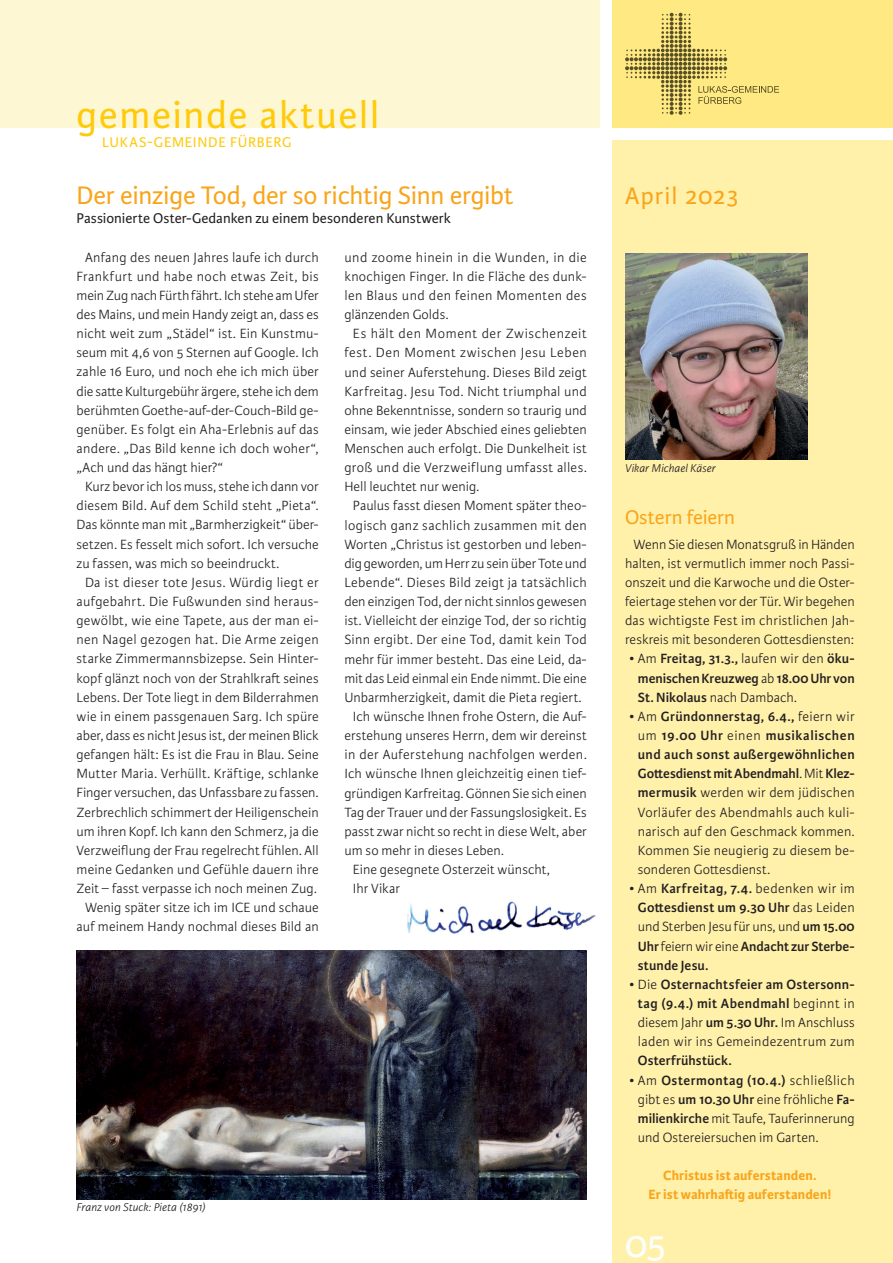
<style>
.page{position:relative;width:893px;height:1263px;background:#fff}
.page>*{position:absolute;margin:0;border:0;box-sizing:border-box;transform-origin:0 0}
.t1{font:40.5px "Karmina Sans";letter-spacing:.04em;color:#feca0a}
.t2{font:40.5px "Karmina Sans";color:#fff}
.t3{font:27px "Karmina Sans";letter-spacing:-.005em;color:#f9a51b}
.t4{font:25.5px "Karmina Sans";letter-spacing:.04em;color:#f9a51b}
.t5{font:21px "Karmina Sans";letter-spacing:-.005em;color:#f9a51b}
.t6{font:15px "Karmina Sans";letter-spacing:.005em;color:#231f20}
.t7{font:15px "Karmina Sans";letter-spacing:.05em;color:#feca0a}
.t8{font:300 14.25px/19.2px "Karmina Sans";letter-spacing:.01em;color:#231f20;text-align:center}
.t9{font:600 14.25px/19.2px "Karmina Sans";letter-spacing:.005em;color:#231f20;text-align:justify}
.t10{font:300 14.25px "Karmina Sans";letter-spacing:.03em;color:#231f20}
.t11{font:300 14.25px "Karmina Sans";letter-spacing:-.01em;color:#231f20}
.t12{font:300 14.25px "Karmina Sans";letter-spacing:.04em;color:#231f20}
.t13{font:700 14.25px/19.2px "Karmina Sans";letter-spacing:.01em;color:#f9a51b;text-align:center}
.t14{font:300 14.25px "Karmina Sans";letter-spacing:.035em;color:#231f20}
.t15{font:italic 300 12px "Karmina Sans";letter-spacing:.01em;color:#231f20}
.s1{font-weight:300}
.s2{font-weight:600}
</style>
<div class="page">
<div style="left:612px;top:0;width:281px;height:128px;background:#ffe982"></div>
<div style="left:0;top:0;width:600px;height:128px;background:#fef7d4"></div>
<div style="left:612px;top:140px;width:281px;height:1123px;background:#fff0aa"></div>
<svg style="left:625px;top:13px;width:154px;height:102px"></svg>
<img style="left:625px;top:253px;width:182px;height:207px">
<img style="left:407px;top:901px;width:189px;height:33px">
<img style="left:77px;top:950px;width:510px;height:249px">
<h1 class="t1" style="left:77px;top:92px;width:304px">gemeinde aktuell</h1>
<p class="t7" style="left:102px;top:133px;width:191px">LUKAS-GEMEINDE FÜRBERG</p>
<h2 class="t3" style="left:77px;top:180px;width:438px">Der einzige Tod, der so richtig Sinn ergibt</h2>
<p class="t6" style="left:77px;top:210px;width:376px">Passionierte Oster-Gedanken zu einem besonderen Kunstwerk</p>
<p class="t8" style="left:85px;top:248px;width:235px">Anfang des neuen Jahres laufe ich durch</p>
<p class="t14" style="left:77px;top:268px;width:244px">Frankfurt und habe noch etwas Zeit, bis</p>
<p class="t11" style="left:77px;top:287px;width:244px">mein Zug nach Fürth fährt. Ich stehe am Ufer</p>
<p class="t8" style="left:77px;top:305px;width:244px">des Mains, und mein Handy zeigt an, dass es</p>
<p class="t8" style="left:77px;top:324px;width:244px">nicht weit zum „Städel“ ist. Ein Kunstmu-</p>
<p class="t8" style="left:77px;top:343px;width:244px">seum mit 4,6 von 5 Sternen auf Google. Ich</p>
<p class="t8" style="left:77px;top:362px;width:244px">zahle 16 Euro, und noch ehe ich mich über</p>
<p class="t8" style="left:77px;top:382px;width:244px">die satte Kulturgebühr ärgere, stehe ich dem</p>
<p class="t8" style="left:77px;top:401px;width:244px">berühmten Goethe-auf-der-Couch-Bild ge-</p>
<p class="t8" style="left:77px;top:420px;width:244px">genüber. Es folgt ein Aha-Erlebnis auf das</p>
<p class="t8" style="left:77px;top:439px;width:244px">andere. „Das Bild kenne ich doch woher“,</p>
<p class="t8" style="left:77px;top:458px;width:148px">„Ach und das hängt hier?“</p>
<p class="t8" style="left:85px;top:477px;width:235px">Kurz bevor ich los muss, stehe ich dann vor</p>
<p class="t8" style="left:77px;top:496px;width:244px">diesem Bild. Auf dem Schild steht „Pieta“.</p>
<p class="t8" style="left:77px;top:516px;width:244px">Das könnte man mit „Barmherzigkeit“ über-</p>
<p class="t8" style="left:77px;top:535px;width:244px">setzen. Es fesselt mich sofort. Ich versuche</p>
<p class="t8" style="left:77px;top:554px;width:204px">zu fassen, was mich so beeindruckt.</p>
<p class="t8" style="left:85px;top:573px;width:235px">Da ist dieser tote Jesus. Würdig liegt er</p>
<p class="t8" style="left:77px;top:592px;width:244px">aufgebahrt. Die Fußwunden sind heraus-</p>
<p class="t8" style="left:77px;top:611px;width:244px">gewölbt, wie eine Tapete, aus der man ei-</p>
<p class="t8" style="left:77px;top:630px;width:244px">nen Nagel gezogen hat. Die Arme zeigen</p>
<p class="t8" style="left:77px;top:650px;width:244px">starke Zimmermannsbizepse. Sein Hinter-</p>
<p class="t8" style="left:77px;top:669px;width:244px">kopf glänzt noch von der Strahlkraft seines</p>
<p class="t8" style="left:77px;top:688px;width:244px">Lebens. Der Tote liegt in dem Bilderrahmen</p>
<p class="t8" style="left:77px;top:707px;width:244px">wie in einem passgenauen Sarg. Ich spüre</p>
<p class="t8" style="left:77px;top:726px;width:244px">aber, dass es nicht Jesus ist, der meinen Blick</p>
<p class="t8" style="left:77px;top:745px;width:244px">gefangen hält: Es ist die Frau in Blau. Seine</p>
<p class="t8" style="left:77px;top:764px;width:244px">Mutter Maria. Verhüllt. Kräftige, schlanke</p>
<p class="t8" style="left:77px;top:783px;width:244px">Finger versuchen, das Unfassbare zu fassen.</p>
<p class="t8" style="left:77px;top:803px;width:244px">Zerbrechlich schimmert der Heiligenschein</p>
<p class="t8" style="left:77px;top:822px;width:244px">um ihren Kopf. Ich kann den Schmerz, ja die</p>
<p class="t8" style="left:77px;top:841px;width:244px">Verzweiflung der Frau regelrecht fühlen. All</p>
<p class="t8" style="left:77px;top:860px;width:244px">meine Gedanken und Gefühle dauern ihre</p>
<p class="t8" style="left:77px;top:879px;width:242px">Zeit – fasst verpasse ich noch meinen Zug.</p>
<p class="t8" style="left:85px;top:898px;width:235px">Wenig später sitze ich im ICE und schaue</p>
<p class="t8" style="left:77px;top:917px;width:244px">auf meinem Handy nochmal dieses Bild an</p>
<p class="t10" style="left:344px;top:249px;width:244px">und zoome hinein in die Wunden, in die</p>
<p class="t8" style="left:344px;top:267px;width:243px">knochigen Finger. In die Fläche des dunk-</p>
<p class="t10" style="left:344px;top:288px;width:244px">len Blaus und den feinen Momenten des</p>
<p class="t8" style="left:344px;top:305px;width:106px">glänzenden Golds.</p>
<p class="t12" style="left:353px;top:326px;width:235px">Es hält den Moment der Zwischenzeit</p>
<p class="t12" style="left:344px;top:345px;width:244px">fest. Den Moment zwischen Jesu Leben</p>
<p class="t8" style="left:344px;top:363px;width:244px">und seiner Auferstehung. Dieses Bild zeigt</p>
<p class="t8" style="left:344px;top:382px;width:244px">Karfreitag. Jesu Tod. Nicht triumphal und</p>
<p class="t8" style="left:344px;top:401px;width:244px">ohne Bekenntnisse, sondern so traurig und</p>
<p class="t8" style="left:344px;top:420px;width:244px">einsam, wie jeder Abschied eines geliebten</p>
<p class="t8" style="left:344px;top:439px;width:244px">Menschen auch erfolgt. Die Dunkelheit ist</p>
<p class="t8" style="left:344px;top:458px;width:244px">groß und die Verzweiflung umfasst alles.</p>
<p class="t8" style="left:344px;top:477px;width:136px">Hell leuchtet nur wenig.</p>
<p class="t8" style="left:353px;top:497px;width:235px">Paulus fasst diesen Moment später theo-</p>
<p class="t8" style="left:344px;top:516px;width:244px">logisch ganz sachlich zusammen mit den</p>
<p class="t8" style="left:344px;top:535px;width:244px">Worten „Christus ist gestorben und leben-</p>
<p class="t11" style="left:344px;top:555px;width:244px">dig geworden, um Herr zu sein über Tote und</p>
<p class="t8" style="left:344px;top:573px;width:244px">Lebende“. Dieses Bild zeigt ja tatsächlich</p>
<p class="t8" style="left:344px;top:592px;width:244px">den einzigen Tod, der nicht sinnlos gewesen</p>
<p class="t8" style="left:344px;top:611px;width:244px">ist. Vielleicht der einzige Tod, der so richtig</p>
<p class="t8" style="left:344px;top:631px;width:244px">Sinn ergibt. Der eine Tod, damit kein Tod</p>
<p class="t8" style="left:344px;top:650px;width:244px">mehr für immer besteht. Das eine Leid, da-</p>
<p class="t8" style="left:344px;top:669px;width:244px">mit das Leid einmal ein Ende nimmt. Die eine</p>
<p class="t8" style="left:344px;top:688px;width:239px">Unbarmherzigkeit, damit die Pieta regiert.</p>
<p class="t8" style="left:353px;top:707px;width:235px">Ich wünsche Ihnen frohe Ostern, die Auf-</p>
<p class="t8" style="left:344px;top:726px;width:244px">erstehung unseres Herrn, dem wir dereinst</p>
<p class="t10" style="left:344px;top:747px;width:244px">in der Auferstehung nachfolgen werden.</p>
<p class="t8" style="left:344px;top:764px;width:244px">Ich wünsche Ihnen gleichzeitig einen tief-</p>
<p class="t8" style="left:344px;top:784px;width:244px">gründigen Karfreitag. Gönnen Sie sich einen</p>
<p class="t8" style="left:344px;top:803px;width:244px">Tag der Trauer und der Fassungslosigkeit. Es</p>
<p class="t8" style="left:344px;top:822px;width:244px">passt zwar nicht so recht in diese Welt, aber</p>
<p class="t8" style="left:344px;top:841px;width:161px">um so mehr in dieses Leben.</p>
<p class="t8" style="left:353px;top:860px;width:199px">Eine gesegnete Osterzeit wünscht,</p>
<p class="t8" style="left:353px;top:879px;width:49px">Ihr Vikar</p>
<p class="t15" style="left:77px;top:1200px;width:131px">Franz von Stuck: Pieta (1891)</p>
<h3 class="t4" style="left:625px;top:182px;width:115px">April 2023</h3>
<p class="t15" style="left:625px;top:461px;width:92px">Vikar Michael Käser</p>
<h3 class="t5" style="left:625px;top:506px;width:111px">Ostern feiern</h3>
<p class="t8" style="left:625px;top:535px;width:231px">Wenn Sie diesen Monatsgruß in Händen halten, ist vermutlich immer noch Passi&shy;onszeit und die Karwoche und die Oster&shy;feiertage stehen vor der Tür. Wir begehen das wichtigste Fest im christlichen Jah&shy;reskreis mit besonderen Gottesdiensten:</p>
<p class="t9" style="left:638px;top:649px;width:218px;text-indent:-9px"><span class="s1">• Am</span> Freitag, 31.3., <span class="s1">laufen wir den</span> öku&shy;menischen Kreuzweg <span class="s1">ab</span> 18.00 Uhr von St. Nikolaus <span class="s1">nach Dambach.</span></p>
<p class="t8" style="left:638px;top:707px;width:218px;text-align:justify;text-indent:-9px">• Am <span class="s2">Gründonnerstag, 6.4.,</span> feiern wir um <span class="s2">19.00 Uhr</span> einen <span class="s2">musikalischen und auch sonst außergewöhnlichen Gottesdienst mit Abendmahl</span>. Mit <span class="s2">Klez&shy;mermusik</span> werden wir dem jüdischen Vorläufer des Abendmahls auch kuli&shy;narisch auf den Geschmack kommen.<br>Kommen Sie neugierig zu diesem be&shy;sonderen Gottesdienst.</p>
<p class="t9" style="left:638px;top:879px;width:218px;text-indent:-9px"><span class="s1">• Am</span> Karfreitag, 7.4. <span class="s1">bedenken wir im </span>Gottesdienst um 9.30 Uhr <span class="s1">das Leiden und Sterben Jesu für uns, und</span> um 15.00<br>Uhr <span class="s1">feiern wir eine</span> Andacht zur Sterbe&shy;stunde Jesu.</p>
<p class="t8" style="left:629px;top:975px;width:227px">• Die <span class="s2">Osternachtsfeier am Ostersonn&shy;tag (9.4.) mit Abendmahl</span> beginnt in diesem Jahr <span class="s2">um 5.30 Uhr.</span> Im Anschluss laden wir ins Gemeindezentrum zum</p>
<p class="t9" style="left:638px;top:1051px;width:95px">Osterfrühstück.</p>
<p class="t8" style="left:638px;top:1070px;width:218px;text-align:justify;text-indent:-8px">• Am <span class="s2">Ostermontag (10.4.)</span> schließlich gibt es <span class="s2">um 10.30 Uhr</span> eine fröhliche <span class="s2">Fa&shy;milienkirche</span> mit Taufe, Tauferinnerung und Ostereiersuchen im Garten.</p>
<p class="t13" style="left:648px;top:1166px;width:184px">Christus ist auferstanden.<br>Er ist wahrhaftig auferstanden!</p>
<h1 class="t2" style="left:625px;top:1221px;width:42px">05</h1>
</div>
